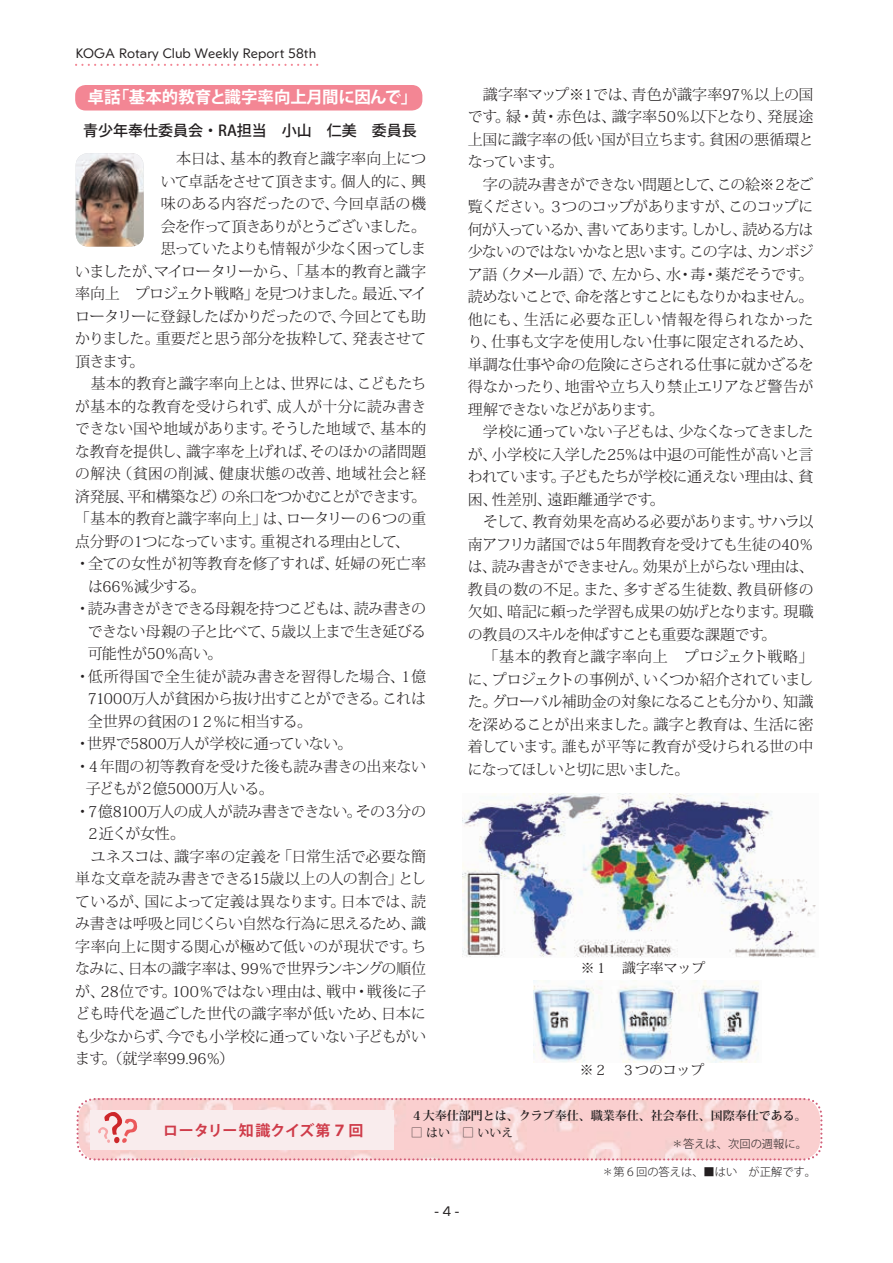
<style>
.page{position:relative;width:893px;height:1263px;background:#fff}
.page>*{position:absolute;margin:0;border:0;box-sizing:border-box;transform-origin:0 0}
.t1{font:700 16.5px "Koz Go Pro";color:#fff}
.t2{font:300 15px/22.5px "Koz Min Pro";letter-spacing:-.03em;color:#231f20}
.t3{font:300 15px "Koz Min Pro";letter-spacing:-.05em;color:#231f20}
.t4{font:300 15px "Koz Min Pro";letter-spacing:-.01em;color:#231f20}
.t5{font:300 15px "Koz Min Pro";letter-spacing:-.005em;color:#231f20}
.t6{font:300 15px "Koz Min Pro";letter-spacing:.01em;color:#231f20}
.t7{font:300 15px "Koz Min Pro";letter-spacing:.005em;color:#231f20}
.t8{font:300 15px "Koz Min Pro";letter-spacing:.02em;color:#231f20}
.t9{font:300 15px "Koz Min Pro";letter-spacing:-.08em;color:#231f20}
.t10{font:300 15px "Koz Min Pro";letter-spacing:-.055em;color:#231f20}
.t11{font:300 15px "Koz Min Pro";color:#231f20}
.t12{font:300 15px "Koz Min Pro";letter-spacing:-.06em;color:#231f20}
.t13{font:300 15px "Koz Min Pro";letter-spacing:.04em;color:#231f20}
.t14{font:500 15px "Koz Go Pro";color:#231f20}
.t15{font:300 15px "Koz Min Pro";letter-spacing:-.085em;color:#231f20}
.t16{font:300 15px "Koz Min Pro";letter-spacing:.015em;color:#231f20}
.t17{font:300 15px "Koz Min Pro";letter-spacing:-.065em;color:#231f20}
.t18{font:700 15px "Koz Go Pro";letter-spacing:.035em;color:#cf3b49}
.t19{font:13.8px "Koz Min Pr 6 N";color:#231f20}
.t20{font:300 13.5px "Geom";color:#231f20}
.t21{font:700 12px "Koz Min Pro";color:#231f20}
.t22{font:500 12px "Koz Min Pro";color:#231f20}
.t23{font:300 11.25px "Koz Go Pro";color:#231f20}
</style>
<div class="page">
<svg style="left:77px;top:1098px;width:745px;height:62px;background:#f7d4d5"></svg>
<img style="left:533px;top:981px;width:226px;height:82px">
<img style="left:462px;top:794px;width:354px;height:163px">
<div style="left:75px;top:85px;width:347px;height:26px;background:#f38694;border-radius:10px"></div>
<img style="left:76px;top:153px;width:68px;height:94px">
<svg style="left:75px;top:64px;width:243px;height:2px"></svg>
<p class="t20" style="left:76px;top:44px;width:242px">KOGA Rotary Club Weekly Report 58th</p>
<p class="t1" style="left:88px;top:87px;width:331px">卓話「基本的教育と識字率向上月間に因んで」</p>
<p class="t14" style="left:83px;top:121px;width:335px">青少年奉仕委員会・RA担当　小山　仁美　委員長</p>
<p class="t16" style="left:161px;top:148px;width:267px">　本日は、基本的教育と識字率向上につ</p>
<p class="t2" style="left:161px;top:169px;width:267px">いて卓話をさせて頂きます。個人的に、興</p>
<p class="t6" style="left:161px;top:193px;width:267px">味のある内容だったので、今回卓話の機</p>
<p class="t15" style="left:161px;top:216px;width:267px">会を作って頂きありがとうございました。</p>
<p class="t9" style="left:161px;top:238px;width:267px">思っていたよりも情報が少なく困ってしま</p>
<p class="t2" style="left:75px;top:259px;width:352px">いましたが、マイロータリーから、「基本的教育と識字</p>
<p class="t9" style="left:75px;top:283px;width:352px">率向上　プロジェクト戦略」を見つけました。最近、マイ</p>
<p class="t3" style="left:75px;top:306px;width:352px">ロータリーに登録したばかりだったので、今回とても助</p>
<p class="t10" style="left:75px;top:328px;width:352px">かりました。重要だと思う部分を抜粋して、発表させて</p>
<p class="t2" style="left:75px;top:349px;width:71px">頂きます。</p>
<p class="t5" style="left:91px;top:373px;width:337px">基本的教育と識字率向上とは、世界には、こどもたち</p>
<p class="t8" style="left:75px;top:396px;width:352px">が基本的な教育を受けられず、成人が十分に読み書き</p>
<p class="t11" style="left:75px;top:418px;width:352px">できない国や地域があります。そうした地域で、基本的</p>
<p class="t4" style="left:75px;top:441px;width:352px">な教育を提供し、識字率を上げれば、そのほかの諸問題</p>
<p class="t13" style="left:75px;top:463px;width:352px">の解決（貧困の削減、健康状態の改善、地域社会と経</p>
<p class="t2" style="left:75px;top:484px;width:352px">済発展、平和構築など）の糸口をつかむことができます。</p>
<p class="t5" style="left:75px;top:508px;width:352px">「基本的教育と識字率向上」は、ロータリーの６つの重</p>
<p class="t12" style="left:75px;top:531px;width:336px">点分野の１つになっています。重視される理由として、</p>
<p class="t6" style="left:75px;top:553px;width:352px">・ 全ての女性が初等教育を修了すれば、妊婦の死亡率</p>
<p class="t2" style="left:88px;top:574px;width:119px">は66％減少する。</p>
<p class="t2" style="left:75px;top:597px;width:352px">・ 読み書きがきできる母親を持つこどもは、読み書きの</p>
<p class="t2" style="left:88px;top:619px;width:340px">できない母親の子と比べて、５歳以上まで生き延びる</p>
<p class="t5" style="left:88px;top:643px;width:136px">可能性が50％高い。</p>
<p class="t8" style="left:75px;top:666px;width:352px">・ 低所得国で全生徒が読み書きを習得した場合、１億</p>
<p class="t2" style="left:88px;top:687px;width:340px">71000万人が貧困から抜け出すことができる。これは</p>
<p class="t2" style="left:88px;top:709px;width:226px">全世界の貧困の１２％に相当する。</p>
<p class="t2" style="left:75px;top:732px;width:279px">・世界で5800万人が学校に通っていない。</p>
<p class="t2" style="left:75px;top:754px;width:352px">・ ４年間の初等教育を受けた後も読み書きの出来ない</p>
<p class="t17" style="left:86px;top:778px;width:189px">子どもが２億5000万人いる。</p>
<p class="t3" style="left:75px;top:801px;width:352px">・ ７億8100万人の成人が読み書きできない。その３分の</p>
<p class="t2" style="left:85px;top:822px;width:101px">２近くが女性。</p>
<p class="t7" style="left:75px;top:846px;width:352px">　ユネスコは、識字率の定義を「日常生活で必要な簡</p>
<p class="t4" style="left:75px;top:868px;width:352px">単な文章を読み書きできる15歳以上の人の割合」とし</p>
<p class="t2" style="left:75px;top:889px;width:352px">ているが、国によって定義は異なります。日本では、読</p>
<p class="t3" style="left:75px;top:913px;width:352px">み書きは呼吸と同じくらい自然な行為に思えるため、識</p>
<p class="t6" style="left:75px;top:936px;width:352px">字率向上に関する関心が極めて低いのが現状です。ち</p>
<p class="t2" style="left:75px;top:957px;width:352px">なみに、日本の識字率は、99％で世界ランキングの順位</p>
<p class="t7" style="left:75px;top:981px;width:352px">が、28位です。100％ではない理由は、戦中・戦後に子</p>
<p class="t4" style="left:75px;top:1003px;width:352px">ども時代を過ごした世代の識字率が低いため、日本に</p>
<p class="t2" style="left:75px;top:1024px;width:352px">も少なからず、今でも小学校に通っていない子どもがい</p>
<p class="t5" style="left:75px;top:1048px;width:161px">ます。（就学率99.96％）</p>
<p class="t2" style="left:468px;top:82px;width:347px">　識字率マップ※１では、青色が識字率97％以上の国です。緑・黄・赤色は、識字率50％以下となり、発展途上国に識字率の低い国が目立ちます。貧困の悪循環となっています。<br>　字の読み書きができない問題として、この絵※２をご覧ください。３つのコップがありますが、このコップに何が入っているか、書いてあります。しかし、読める方は少ないのではないかなと思います。この字は、カンボジア語（クメール語）で、左から、水・毒・薬だそうです。読めないことで、命を落とすことにもなりかねません。他にも、生活に必要な正しい情報を得られなかったり、仕事も文字を使用しない仕事に限定されるため、単調な仕事や命の危険にさらされる仕事に就かざるを得なかったり、地雷や立ち入り禁止エリアなど警告が理解できないなどがあります。<br>　学校に通っていない子どもは、少なくなってきましたが、小学校に入学した25％は中退の可能性が高いと言われています。子どもたちが学校に通えない理由は、貧困、性差別、遠距離通学です。</p>
<p class="t2" style="left:468px;top:510px;width:347px;text-indent:15px">そして、教育効果を高める必要があります。サハラ以南アフリカ諸国では５年間教育を受けても生徒の40％は、読み書きができません。効果が上がらない理由は、教員の数の不足。また、多すぎる生徒数、教員研修の欠如、暗記に頼った学習も成果の妨げとなります。現職の教員のスキルを伸ばすことも重要な課題です。<br>　「基本的教育と識字率向上　プロジェクト戦略」に、プロジェクトの事例が、いくつか紹介されていました。グローバル補助金の対象になることも分かり、知識を深めることが出来ました。識字と教育は、生活に密着しています。誰もが平等に教育が受けられる世の中になってほしいと切に思いました。</p>
<p class="t19" style="left:581px;top:960px;width:126px">※１　識字率マップ</p>
<p class="t19" style="left:580px;top:1062px;width:126px">※２　３つのコップ</p>
<p class="t18" style="left:163px;top:1120px;width:202px">ロータリー知識クイズ第７回</p>
<p class="t21" style="left:411px;top:1107px;width:397px">４大奉仕部門とは、クラブ奉仕、職業奉仕、社会奉仕、国際奉仕である。</p>
<p class="t22" style="left:411px;top:1124px;width:104px">□ はい　□ いいえ</p>
<p class="t23" style="left:672px;top:1137px;width:136px">＊答えは、次回の週報に。</p>
<p class="t20" style="left:434px;top:1202px;width:26px">- 4 -</p>
<p class="t23" style="left:602px;top:1165px;width:215px">＊第６回の答えは、■はい　が正解です。</p>
</div>
